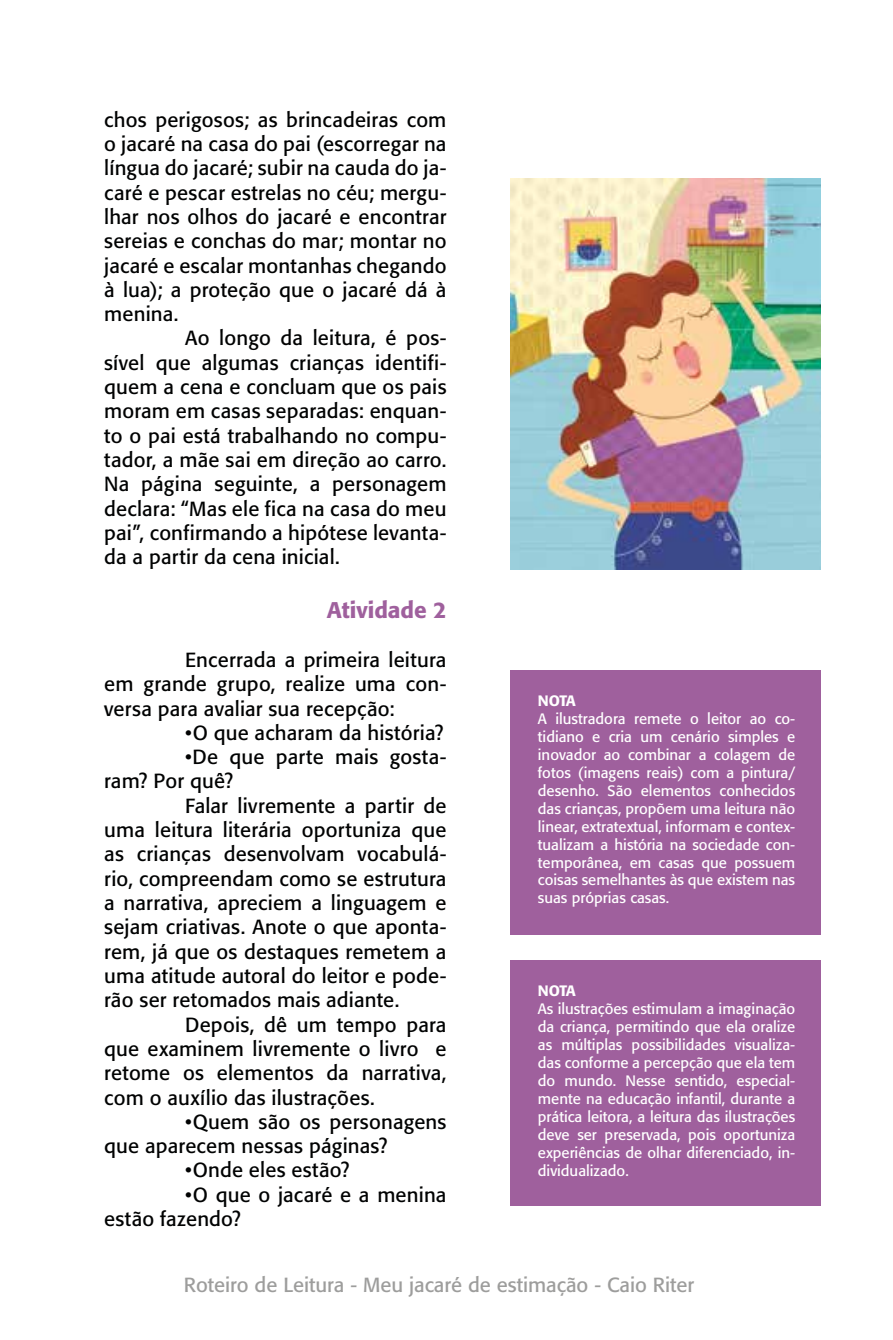
<style>
.page{position:relative;width:893px;height:1340px;background:#fff}
.page>*{position:absolute;margin:0;border:0;box-sizing:border-box;transform-origin:0 0}
.t1{font:500 22.5px "Formata";color:#9f609d}
.t2{font:20.25px/24.3px "Formata";letter-spacing:.01em;color:#010202;text-align:justify}
.t3{font:20.25px "Formata";color:#9d9d9c}
.t4{font:14.85px/18px "Formata";color:#fff;text-align:justify}
.t5{font:500 14.85px "Formata";letter-spacing:-.04em;color:#fff}
</style>
<div class="page">
<div style="left:510px;top:670px;width:310px;height:264px;background:#9f609d"></div>
<div style="left:510px;top:960px;width:310px;height:245px;background:#9f609d"></div>
<img style="left:510px;top:179px;width:310px;height:390px">
<p class="t2" style="left:104px;top:107px;width:344px">chos perigosos; as brincadeiras com o jacaré na casa do pai (escorregar na língua do jacaré; subir na cauda do ja&shy;caré e pescar estrelas no céu; mergu&shy;lhar nos olhos do jacaré e encontrar sereias e conchas do mar; montar no jacaré e escalar montanhas chegando à lua); a proteção que o jacaré dá à menina.</p>
<p class="t2" style="left:104px;top:326px;width:344px;text-indent:81px">Ao longo da leitura, é pos&shy;sível que algumas crianças identifi&shy;quem a cena e concluam que os pais moram em casas separadas: enquan&shy;to o pai está trabalhando no compu&shy;tador, a mãe sai em direção ao carro.<br>Na página seguinte, a personagem declara: “Mas ele fica na casa do meu pai”, confirmando a hipótese levanta&shy;da a partir da cena inicial.</p>
<p class="t1" style="left:327px;top:596px;width:121px">Atividade 2</p>
<p class="t2" style="left:104px;top:647px;width:344px;text-indent:81px">Encerrada a primeira leitura em grande grupo, realize uma con&shy;versa para avaliar sua recepção:</p>
<p class="t2" style="left:185px;top:720px;width:260px">•O que acharam da história?</p>
<p class="t2" style="left:104px;top:744px;width:344px;text-indent:81px">•De que parte mais gosta&shy;ram? Por quê?</p>
<p class="t2" style="left:104px;top:793px;width:344px;text-indent:81px">Falar livremente a partir de uma leitura literária oportuniza que as crianças desenvolvam vocabulá&shy;rio, compreendam como se estrutura a narrativa, apreciem a linguagem e sejam criativas. Anote o que aponta&shy;rem, já que os destaques remetem a uma atitude autoral do leitor e pode&shy;rão ser retomados mais adiante.</p>
<p class="t2" style="left:104px;top:1012px;width:344px;text-indent:81px">Depois, dê um tempo para que examinem livremente o livro e retome os elementos da narrativa, com o auxílio das ilustrações.</p>
<p class="t2" style="left:104px;top:1109px;width:344px;text-indent:81px">•Quem são os personagens que aparecem nessas páginas?</p>
<p class="t2" style="left:185px;top:1158px;width:166px">•Onde eles estão?</p>
<p class="t2" style="left:104px;top:1182px;width:344px;text-indent:81px">•O que o jacaré e a menina estão fazendo?</p>
<p class="t5" style="left:538px;top:691px;width:40px">NOTA</p>
<p class="t4" style="left:538px;top:709px;width:259px">A ilustradora remete o leitor ao co&shy;tidiano e cria um cenário simples e inovador ao combinar a colagem de fotos (imagens reais) com a pintura/ desenho. São elementos conhecidos das crianças, propõem uma leitura não linear, extratextual, informam e contex&shy;tualizam a história na sociedade con&shy;temporânea, em casas que possuem coisas semelhantes às que existem nas suas próprias casas.</p>
<p class="t5" style="left:538px;top:982px;width:40px">NOTA</p>
<p class="t4" style="left:538px;top:1000px;width:259px">As ilustrações estimulam a imaginação da criança, permitindo que ela oralize as múltiplas possibilidades visualiza&shy;das conforme a percepção que ela tem do mundo. Nesse sentido, especial&shy;mente na educação infantil, durante a prática leitora, a leitura das ilustrações deve ser preservada, pois oportuniza experiências de olhar diferenciado, in&shy;dividualizado.</p>
<p class="t3" style="left:184px;top:1272px;width:512px">Roteiro de Leitura - Meu jacaré de estimação - Caio Riter</p>
</div>
